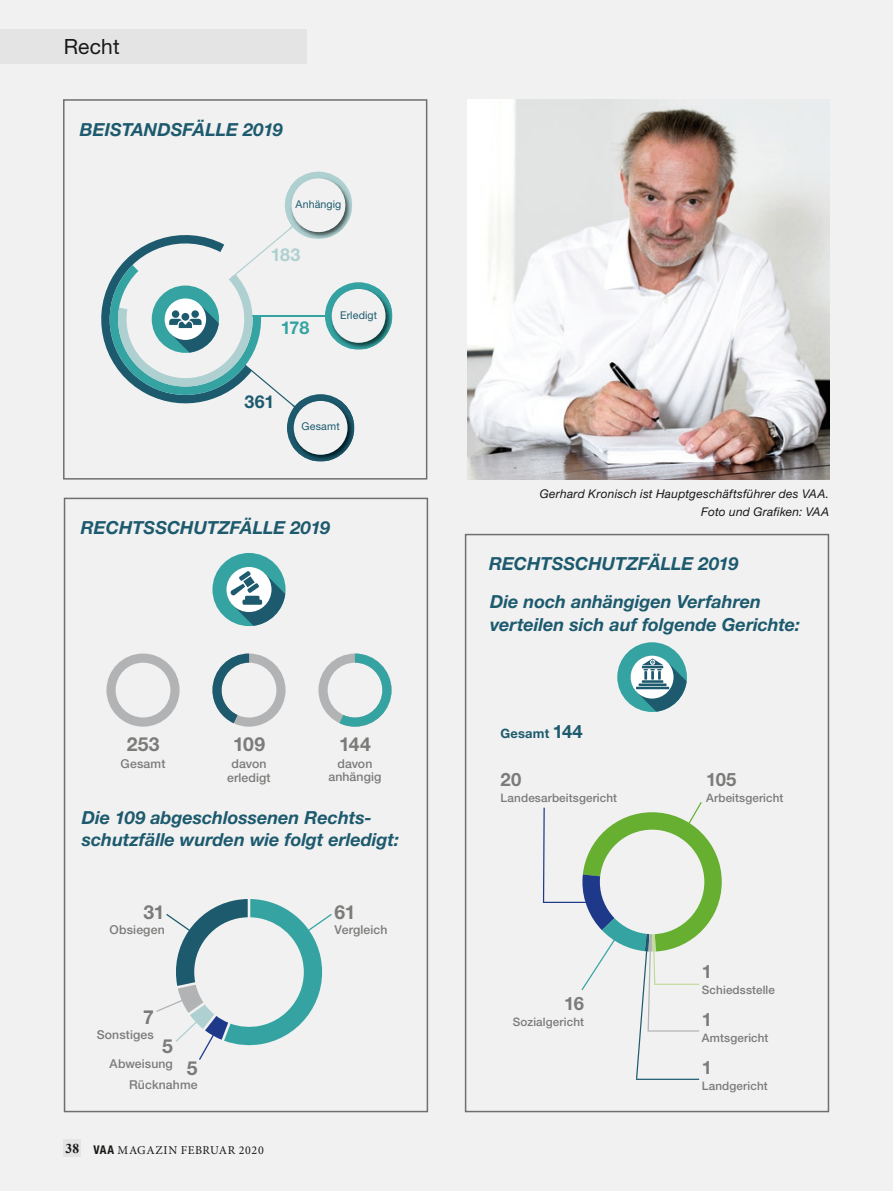
<style>
.page{position:relative;width:893px;height:1191px;background:#f1f1f1}
.page>*{position:absolute;margin:0;border:0;box-sizing:border-box;transform-origin:0 0}
.t1{font:21px "Helvetica Neue LT Std";letter-spacing:.005em;color:#191918}
.t2{font:700 19.35px "Helvetica Neue LT Std";color:#7b7b7a}
.t3{font:700 18.45px "Helvetica Neue LT Std";letter-spacing:-.01em;color:#7b7b7a}
.t4{font:italic 700 18px/22.5px "Helvetica Neue LT Pro";color:#1d5a6e}
.t5{font:700 17.85px "Helvetica Neue LT Std";color:#aed0d0}
.t6{font:700 17.85px "Helvetica Neue LT Std";color:#34a3a2}
.t7{font:700 17.85px "Helvetica Neue LT Std";color:#1d5a6e}
.t8{font:700 12.9px "Helvetica Neue LT Std";letter-spacing:.015em;color:#1d5a6e}
.t9{font:500 12.3px/14.7px "Helvetica Neue LT Std";letter-spacing:.01em;color:#7b7b7a;text-align:center}
.t10{font:italic 12px/18px "Helvetica Neue LT Std";letter-spacing:.02em;color:#191918;text-align:right}
.t11{font:12px "Minion Pro";letter-spacing:.055em;color:#191918}
.t12{font:500 11.7px "Helvetica Neue LT Std";letter-spacing:.01em;color:#7b7b7a}
.t13{font:10.65px "Helvetica Neue LT Std";letter-spacing:.01em;color:#1d5a6e}
.s1{font-weight:700;font-size:19.35px}
.s2{font-family:"Times New Roman";font-weight:700;font-size:13.5px}
.s3{font-family:"Helvetica Neue LT Std";font-weight:700;font-stretch:condensed}
.s4{font-size:18.45px}
</style>
<div class="page">
<div style="left:0;top:30px;width:306px;height:34px;background:#e4e4e5"></div>
<svg style="left:106px;top:653px;width:74px;height:73px"></svg>
<svg style="left:212px;top:653px;width:74px;height:73px"></svg>
<svg style="left:318px;top:653px;width:74px;height:73px"></svg>
<div style="left:212px;top:553px;width:74px;height:73px;background:#34a3a2;border-radius:50%"></div>
<svg style="left:227px;top:569px;width:58px;height:57px"></svg>
<svg style="left:156px;top:899px;width:176px;height:161px"></svg>
<div style="left:617px;top:642px;width:70px;height:70px;background:#34a3a2;border-radius:50%"></div>
<svg style="left:631px;top:655px;width:42px;height:43px"></svg>
<svg style="left:633px;top:658px;width:54px;height:53px"></svg>
<svg style="left:542px;top:802px;width:180px;height:278px"></svg>
<hr style="left:636px;top:1078px;width:63px;height:2px;background:#1d5a6e">
<hr style="left:648px;top:1030px;width:51px;height:1px;background:#b2b3b4">
<hr style="left:654px;top:983px;width:45px;height:2px;background:#c3db9c">
<div style="left:325px;top:282px;width:67px;height:67px;background:#34a3a2;border-radius:50%"></div>
<img style="left:356px;top:288px;width:35px;height:61px">
<div style="left:332px;top:289px;width:54px;height:54px;background:#f1f1f1;border-radius:50%"></div>
<div style="left:287px;top:394px;width:67px;height:67px;background:#1d5a6e;border-radius:50%"></div>
<img style="left:293px;top:420px;width:60px;height:41px">
<div style="left:294px;top:401px;width:54px;height:54px;background:#f1f1f1;border-radius:50%"></div>
<svg style="left:101px;top:171px;width:255px;height:249px"></svg>
<div style="left:63px;top:99px;width:364px;height:380px;border:2px solid #6f6f6e"></div>
<img style="left:468px;top:100px;width:361px;height:379px">
<div style="left:64px;top:497px;width:364px;height:615px;border:2px solid #6f6f6e"></div>
<div style="left:465px;top:534px;width:364px;height:578px;border:2px solid #6f6f6e"></div>
<div style="left:64px;top:1140px;width:17px;height:17px;background:#e4e4e5"></div>
<p class="t1" style="left:64px;top:34px;width:57px">Recht</p>
<p class="t4" style="left:80px;top:118px;width:205px">BEISTANDSFÄLLE 2019</p>
<p class="t13" style="left:296px;top:198px;width:47px">Anhängig</p>
<p class="t5" style="left:271px;top:243px;width:31px">183</p>
<p class="t6" style="left:281px;top:317px;width:30px">178</p>
<p class="t7" style="left:245px;top:391px;width:31px">361</p>
<p class="t13" style="left:340px;top:309px;width:39px">Erledigt</p>
<p class="t13" style="left:302px;top:420px;width:40px">Gesamt</p>
<p class="t4" style="left:81px;top:516px;width:251px">RECHTSSCHUTZFÄLLE 2019</p>
<p class="t2" style="left:127px;top:732px;width:34px">253</p>
<p class="t2" style="left:233px;top:732px;width:34px">109</p>
<p class="t2" style="left:339px;top:732px;width:33px">144</p>
<p class="t9" style="left:121px;top:756px;width:46px">Gesamt</p>
<p class="t9" style="left:227px;top:756px;width:45px">davon erledigt</p>
<p class="t9" style="left:328px;top:756px;width:55px;line-height:12.9px">davon anhängig</p>
<p class="t4" style="left:82px;top:805px;width:319px">Die 109 abgeschlossenen Rechts&shy;schutzfälle wurden wie folgt erledigt:</p>
<p class="t2" style="left:144px;top:900px;width:23px">31</p>
<p class="t9" style="left:110px;top:921px;width:57px">Obsiegen</p>
<p class="t2" style="left:143px;top:1005px;width:12px">7</p>
<p class="t9" style="left:97px;top:1027px;width:59px">Sonstiges</p>
<p class="t2" style="left:162px;top:1034px;width:12px">5</p>
<p class="t9" style="left:110px;top:1052px;width:90px;line-height:21.6px;text-align:right">Abweisung <span class="s1">5<br></span>Rücknahme</p>
<p class="t11" style="left:65px;top:1141px;width:200px"><span class="s2">38</span> <span class="s3">VAA</span> MAGAZIN FEBRUAR 2020</p>
<p class="t2" style="left:335px;top:900px;width:23px">61</p>
<p class="t9" style="left:335px;top:921px;width:55px">Vergleich</p>
<p class="t10" style="left:540px;top:484px;width:291px">Gerhard Kronisch ist Hauptgeschäftsführer des VAA.<br>Foto und Grafiken: VAA</p>
<p class="t4" style="left:489px;top:544px;width:274px;line-height:38.4px">RECHTSSCHUTZFÄLLE 2019<br>Die noch anhängigen Verfahren</p>
<p class="t4" style="left:490px;top:613px;width:312px">verteilen sich auf folgende Gerichte:</p>
<p class="t8" style="left:501px;top:725px;width:84px">Gesamt <span class="s4">144</span></p>
<p class="t3" style="left:501px;top:768px;width:22px">20</p>
<p class="t12" style="left:501px;top:791px;width:118px">Landesarbeitsgericht</p>
<p class="t3" style="left:564px;top:991px;width:21px">16</p>
<p class="t12" style="left:513px;top:1014px;width:73px">Sozialgericht</p>
<p class="t3" style="left:706px;top:768px;width:32px">105</p>
<p class="t12" style="left:706px;top:791px;width:79px">Arbeitsgericht</p>
<p class="t3" style="left:702px;top:959px;width:12px">1</p>
<p class="t12" style="left:702px;top:982px;width:75px">Schiedsstelle</p>
<p class="t3" style="left:702px;top:1007px;width:12px">1</p>
<p class="t12" style="left:702px;top:1030px;width:68px">Amtsgericht</p>
<p class="t3" style="left:702px;top:1055px;width:12px">1</p>
<p class="t12" style="left:702px;top:1078px;width:67px">Landgericht</p>
</div>
